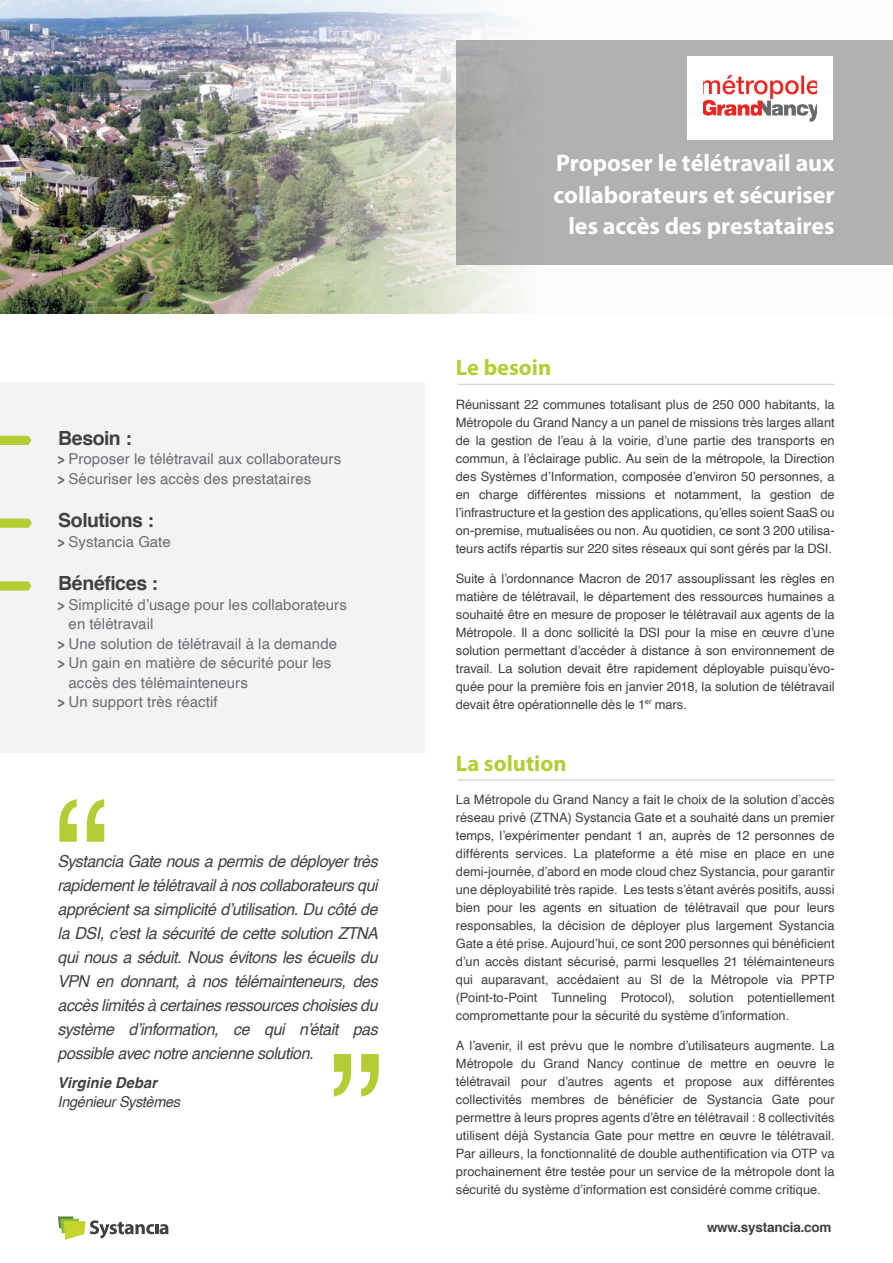
<style>
.page{position:relative;width:893px;height:1263px;background:#fff}
.page>*{position:absolute;margin:0;border:0;box-sizing:border-box;transform-origin:0 0}
.t1{font:700 24px/31.5px "Myriad Pro";letter-spacing:-.005em;color:#fff;text-align:right}
.t2{font:700 22.5px "Myriad Pro";color:#b5cd34}
.t3{font:700 19.5px "Helvetica";letter-spacing:-.03em;color:#414042}
.t4{font:italic 16.5px/24px "Helvetica";letter-spacing:-.025em;color:#414042;text-align:justify}
.t5{font:15px/19.5px "Helvetica";color:#6c6d70}
.t6{font:italic 15px "Helvetica";letter-spacing:-.025em;color:#414042}
.t7{font:italic 700 15px "Helvetica";letter-spacing:.005em;color:#414042}
.t8{font:700 13.5px "Helvetica";letter-spacing:-.015em;color:#414042}
.t9{font:12.9px/18px "Helvetica";letter-spacing:-.005em;color:#414042;text-align:justify}
.s1{font-weight:700}
.s2{font-weight:700;color:#f2f3f4}
</style>
<div class="page">
<svg style="left:58px;top:1216px;width:110px;height:24px"></svg>
<svg style="left:59px;top:799px;width:45px;height:43px"></svg>
<svg style="left:334px;top:1054px;width:45px;height:42px"></svg>
<div style="left:0;top:382px;width:425px;height:371px;background:#f2f3f4"></div>
<svg style="left:0;top:436px;width:31px;height:9px"></svg>
<svg style="left:0;top:518px;width:32px;height:10px"></svg>
<svg style="left:0;top:581px;width:31px;height:10px"></svg>
<hr style="left:457px;top:779px;width:378px;height:1px;background:#a8a9ad">
<hr style="left:457px;top:384px;width:378px;height:1px;background:#a8a9ad">
<img style="left:0;top:0;width:522px;height:313px">
<div style="left:456px;top:40px;width:437px;height:225px;background:#b1b1b2"></div>
<div style="left:687px;top:56px;width:146px;height:83px;background:#fff"></div>
<img style="left:703px;top:74px;width:114px;height:48px">
<h3 class="t3" style="left:58px;top:422px;width:75px">Besoin :</h3>
<p class="t5" style="left:58px;top:450px;width:284px"><span class="s1">&gt;</span> Proposer le télétravail aux collaborateurs <span class="s1">&gt;</span> Sécuriser les accès des prestataires</p>
<h3 class="t3" style="left:58px;top:505px;width:97px">Solutions :</h3>
<p class="t5" style="left:58px;top:532px;width:114px"><span class="s1">&gt;</span> Systancia Gate</p>
<h3 class="t3" style="left:58px;top:568px;width:101px">Bénéfices :</h3>
<p class="t5" style="left:58px;top:595px;width:290px"><span class="s1">&gt;</span> Simplicité d’usage pour les collaborateurs <span class="s2">&gt;</span> en télétravail<br><span class="s1">&gt;</span> Une solution de télétravail à la demande <span class="s1">&gt;</span> Un gain en matière de sécurité pour les<br><span class="s2">&gt;</span> accès des télémainteneurs<br><span class="s1">&gt;</span> Un support très réactif</p>
<p class="t4" style="left:58px;top:850px;width:322px">Systancia Gate nous a permis de déployer très rapidement le télétravail à nos collaborateurs qui apprécient sa simplicité d’utilisation. Du côté de la DSI, c’est la sécurité de cette solution ZTNA qui nous a séduit. Nous évitons les écueils du VPN en donnant, à nos télémainteneurs, des accès limités à certaines ressources choisies du système d’information, ce qui n’était pas possible avec notre ancienne solution.</p>
<p class="t7" style="left:58px;top:1070px;width:101px">Virginie Debar</p>
<p class="t6" style="left:58px;top:1090px;width:124px">Ingénieur Systèmes</p>
<h1 class="t1" style="left:554px;top:147px;width:283px">Proposer le télétravail aux collaborateurs et sécuriser les accès des prestataires</h1>
<h2 class="t2" style="left:456px;top:353px;width:97px">Le besoin</h2>
<p class="t9" style="left:456px;top:395px;width:380px">Réunissant 22 communes totalisant plus de 250 000 habitants, la Métropole du Grand Nancy a un panel de missions très larges allant de la gestion de l’eau à la voirie, d’une partie des transports en commun, à l’éclairage public. Au sein de la métropole, la Direction des Systèmes d’Information, composée d’environ 50 personnes, a en charge différentes missions et notamment, la gestion de l’infrastructure et la gestion des applications, qu’elles soient SaaS ou on-premise, mutualisées ou non. Au quotidien, ce sont 3 200 utilisa&shy;teurs actifs répartis sur 220 sites réseaux qui sont gérés par la DSI.</p>
<p class="t9" style="left:456px;top:569px;width:380px">Suite à l’ordonnance Macron de 2017 assouplissant les règles en matière de télétravail, le département des ressources humaines a souhaité être en mesure de proposer le télétravail aux agents de la Métropole. Il a donc sollicité la DSI pour la mise en œuvre d’une solution permettant d’accéder à distance à son environnement de travail. La solution devait être rapidement déployable puisqu’évo&shy;quée pour la première fois en janvier 2018, la solution de télétravail devait être opérationnelle dès le 1<sup>er</sup> mars.</p>
<h2 class="t2" style="left:456px;top:749px;width:112px">La solution</h2>
<p class="t9" style="left:456px;top:791px;width:380px">La Métropole du Grand Nancy a fait le choix de la solution d’accès réseau privé (ZTNA) Systancia Gate et a souhaité dans un premier temps, l’expérimenter pendant 1 an, auprès de 12 personnes de différents services. La plateforme a été mise en place en une demi-journée, d’abord en mode cloud chez Systancia, pour garantir une déployabilité très rapide. Les tests s’étant avérés positifs, aussi bien pour les agents en situation de télétravail que pour leurs responsables, la décision de déployer plus largement Systancia Gate a été prise. Aujourd’hui, ce sont 200 personnes qui bénéficient d’un accès distant sécurisé, parmi lesquelles 21 télémainteneurs qui auparavant, accédaient au SI de la Métropole via PPTP (Point-to-Point Tunneling Protocol), solution potentiellement compromettante pour la sécurité du système d’information.</p>
<p class="t9" style="left:456px;top:1037px;width:380px">A l’avenir, il est prévu que le nombre d’utilisateurs augmente. La Métropole du Grand Nancy continue de mettre en oeuvre le télétravail pour d’autres agents et propose aux différentes collectivités membres de bénéficier de Systancia Gate pour permettre à leurs propres agents d’être en télétravail : 8 collectivités utilisent déjà Systancia Gate pour mettre en œuvre le télétravail.<br>Par ailleurs, la fonctionnalité de double authentification via OTP va prochainement être testée pour un service de la métropole dont la sécurité du système d’information est considéré comme critique.</p>
<p class="t8" style="left:707px;top:1216px;width:126px">www.systancia.com</p>
</div>
